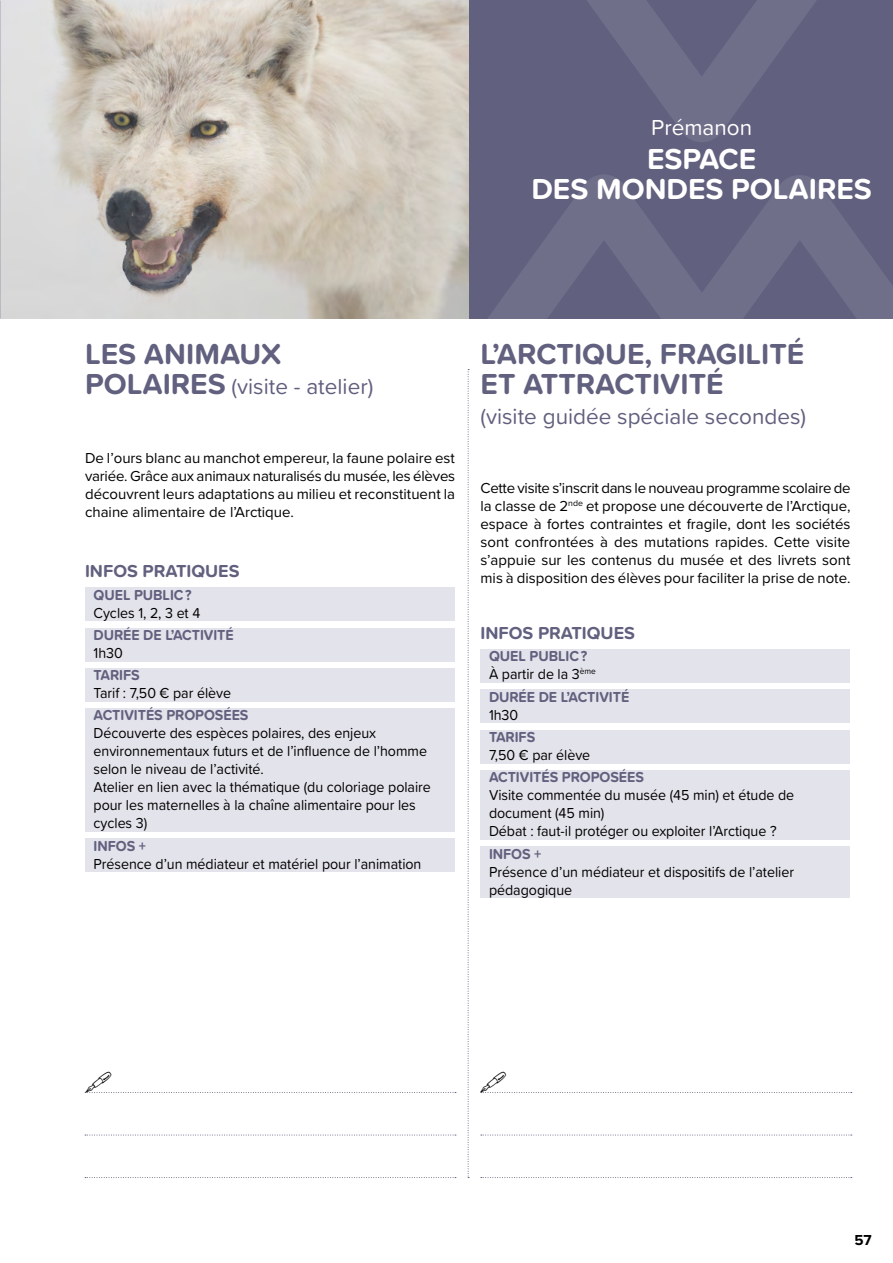
<style>
.page{position:relative;width:893px;height:1263px;background:#fff}
.page>*{position:absolute;margin:0;border:0;box-sizing:border-box;transform-origin:0 0}
.t1{font:700 30px/30px "Proxima Soft";color:#61607e}
.t2{font:700 30px/30px "Proxima Soft";color:#fff;text-align:center}
.t3{font:22.5px "Proxima Soft";color:#61607e}
.t4{font:22.5px "Proxima Soft";color:#fff}
.t5{font:700 18px "Proxima Soft";color:#61607e}
.t6{font:15px/18px "Proxima Soft";letter-spacing:-.005em;color:#000;scale:.95 1}
.t7{font:15px/18px "Proxima Nova";color:#000;text-align:justify}
.t8{font:700 15px "Proxima Soft";letter-spacing:-.005em;color:#61607e;scale:.95 1}
.t9{font:700 15px "Proxima Nova";color:#000}
.s1{font-weight:700;font-size:30px}
.s2{font-weight:700;color:#61607e}
</style>
<div class="page">
<div style="left:468px;top:0;width:425px;height:319px;background:#61607e"></div>
<svg style="left:488px;top:175px;width:405px;height:144px"></svg>
<svg style="left:587px;top:0;width:229px;height:142px"></svg>
<img style="left:1px;top:0;width:467px;height:319px">
<div style="left:85px;top:588px;width:370px;height:33px;background:#e3e3eb"></div>
<div style="left:85px;top:628px;width:370px;height:33px;background:#e3e3eb"></div>
<div style="left:85px;top:668px;width:370px;height:33px;background:#e3e3eb"></div>
<div style="left:85px;top:709px;width:370px;height:123px;background:#e3e3eb"></div>
<div style="left:85px;top:839px;width:370px;height:33px;background:#e3e3eb"></div>
<svg style="left:468px;top:369px;width:1px;height:809px"></svg>
<svg style="left:85px;top:1135px;width:371px;height:1px"></svg>
<svg style="left:85px;top:1177px;width:371px;height:1px"></svg>
<svg style="left:481px;top:1135px;width:371px;height:1px"></svg>
<svg style="left:481px;top:1177px;width:371px;height:1px"></svg>
<div style="left:480px;top:650px;width:370px;height:33px;background:#e3e3eb"></div>
<div style="left:480px;top:690px;width:370px;height:33px;background:#e3e3eb"></div>
<div style="left:480px;top:730px;width:370px;height:33px;background:#e3e3eb"></div>
<div style="left:480px;top:770px;width:370px;height:69px;background:#e3e3eb"></div>
<div style="left:480px;top:847px;width:370px;height:51px;background:#e3e3eb"></div>
<svg style="left:85px;top:1092px;width:371px;height:1px"></svg>
<svg style="left:481px;top:1092px;width:371px;height:1px"></svg>
<h2 class="t4" style="left:651px;top:110px;width:103px">Prémanon</h2>
<h1 class="t2" style="left:531px;top:143px;width:342px">ESPACE<br>DES MONDES POLAIRES</h1>
<h1 class="t1" style="left:85px;top:338px;width:198px">LES ANIMAUX</h1>
<h2 class="t3" style="left:85px;top:369px;width:290px"><span class="s1">POLAIRES</span> (visite - atelier)</h2>
<p class="t7" style="left:85px;top:448px;width:372px">De l’ours blanc au manchot empereur, la faune polaire est variée. Grâce aux animaux naturalisés du musée, les élèves découvrent leurs adaptations au milieu et reconstituent la chaine alimentaire de l’Arctique.</p>
<p class="t5" style="left:85px;top:558px;width:156px">INFOS PRATIQUES</p>
<p class="t8" style="left:94px;top:583px;width:105px">QUEL PUBLIC ?</p>
<p class="t6" style="left:94px;top:603px;width:114px">Cycles 1, 2, 3 et 4</p>
<p class="t8" style="left:94px;top:624px;width:149px">DURÉE DE L’ACTIVITÉ</p>
<p class="t6" style="left:94px;top:643px;width:32px">1h30</p>
<p class="t8" style="left:94px;top:664px;width:50px">TARIFS</p>
<p class="t6" style="left:94px;top:683px;width:146px">Tarif : 7,50 € par élève</p>
<p class="t8" style="left:94px;top:704px;width:165px">ACTIVITÉS PROPOSÉES</p>
<p class="t6" style="left:94px;top:724px;width:357px">Découverte des espèces polaires, des enjeux environnementaux futurs et de l’influence de l’homme selon le niveau de l’activité.<br>Atelier en lien avec la thématique (du coloriage polaire pour les maternelles à la chaîne alimentaire pour les cycles 3)</p>
<p class="t8" style="left:94px;top:834px;width:57px">INFOS +</p>
<p class="t6" style="left:94px;top:854px;width:347px">Présence d’un médiateur et matériel pour l’animation</p>
<h1 class="t1" style="left:480px;top:338px;width:325px">L’ARCTIQUE, FRAGILITÉ<br>ET ATTRACTIVITÉ</h1>
<h2 class="t3" style="left:480px;top:399px;width:327px">(visite guidée spéciale secondes)</h2>
<p class="t7" style="left:480px;top:478px;width:372px">Cette visite s’inscrit dans le nouveau programme scolaire de la classe de 2<sup>nde</sup> et propose une découverte de l’Arctique, espace à fortes contraintes et fragile, dont les sociétés sont confrontées à des mutations rapides. Cette visite s’appuie sur les contenus du musée et des livrets sont mis à disposition des élèves pour faciliter la prise de note.</p>
<p class="t5" style="left:480px;top:620px;width:156px">INFOS PRATIQUES</p>
<p class="t6" style="left:489px;top:647px;width:114px"><span class="s2">QUEL PUBLIC ?<br></span>À partir de la 3<sup>ème</sup></p>
<p class="t8" style="left:489px;top:685px;width:149px">DURÉE DE L’ACTIVITÉ</p>
<p class="t6" style="left:489px;top:705px;width:32px">1h30</p>
<p class="t8" style="left:489px;top:726px;width:50px">TARIFS</p>
<p class="t6" style="left:489px;top:745px;width:108px">7,50 € par élève</p>
<p class="t8" style="left:489px;top:766px;width:165px">ACTIVITÉS PROPOSÉES</p>
<p class="t6" style="left:489px;top:785px;width:323px">Visite commentée du musée (45 min) et étude de document (45 min)<br>Débat : faut-il protéger ou exploiter l’Arctique ?</p>
<p class="t8" style="left:489px;top:842px;width:57px">INFOS +</p>
<p class="t6" style="left:489px;top:862px;width:323px">Présence d’un médiateur et dispositifs de l’atelier pédagogique</p>
<p class="t9" style="left:854px;top:1229px;width:19px">57</p>
</div>
